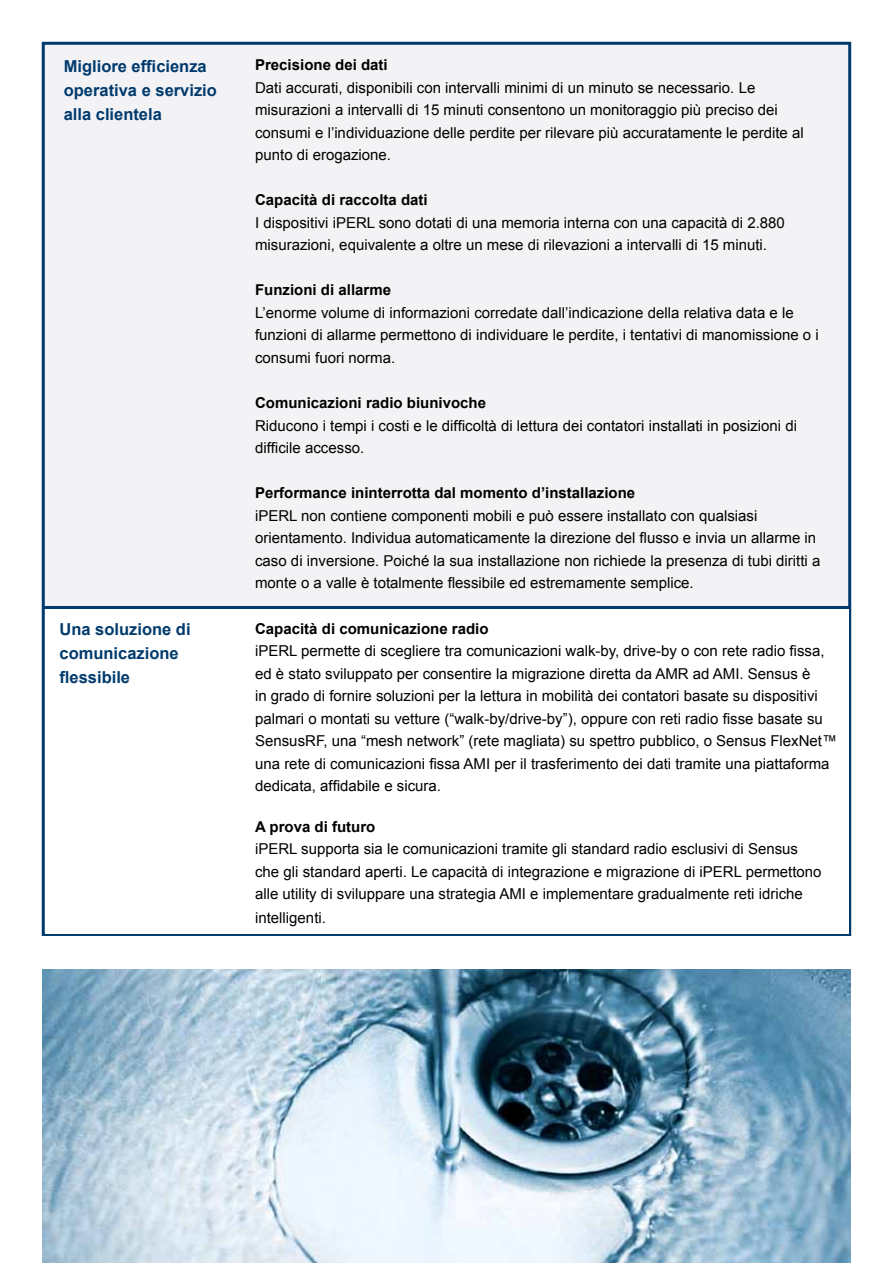
<style>
.page{position:relative;width:893px;height:1263px;background:#fff}
.page>*{position:absolute;margin:0;border:0;box-sizing:border-box;transform-origin:0 0}
.t1{font:700 16.5px/24px "Arial";color:#003a6d}
.t2{font:15px/22.5px "Arial";color:#000}
.t3{font:700 15px "Arial";color:#000}
</style>
<div class="page">
<div style="left:42px;top:42px;width:809px;height:894px;background:#f3f3f6;border:3px solid #003a6d"></div>
<div style="left:45px;top:609px;width:803px;height:324px;background:#fff"></div>
<hr style="left:43px;top:606px;width:807px;height:3px;background:#003a6d">
<img style="left:43px;top:969px;width:807px;height:294px">
<p class="t1" style="left:64px;top:54px;width:155px">Migliore efficienza operativa e servizio alla clientela</p>
<p class="t3" style="left:255px;top:55px;width:134px">Precisione dei dati</p>
<p class="t2" style="left:255px;top:77px;width:550px">Dati accurati, disponibili con intervalli minimi di un minuto se necessario. Le misurazioni a intervalli di 15 minuti consentono un monitoraggio più preciso dei consumi e l’individuazione delle perdite per rilevare più accuratamente le perdite al punto di erogazione.</p>
<p class="t3" style="left:255px;top:190px;width:174px">Capacità di raccolta dati</p>
<p class="t2" style="left:255px;top:212px;width:531px">I dispositivi iPERL sono dotati di una memoria interna con una capacità di 2.880 misurazioni, equivalente a oltre un mese di rilevazioni a intervalli di 15 minuti.</p>
<p class="t3" style="left:255px;top:280px;width:137px">Funzioni di allarme</p>
<p class="t2" style="left:255px;top:302px;width:565px">L’enorme volume di informazioni corredate dall’indicazione della relativa data e le funzioni di allarme permettono di individuare le perdite, i tentativi di manomissione o i consumi fuori norma.</p>
<p class="t3" style="left:255px;top:393px;width:232px">Comunicazioni radio biunivoche</p>
<p class="t2" style="left:255px;top:414px;width:543px">Riducono i tempi i costi e le difficoltà di lettura dei contatori installati in posizioni di difficile accesso.</p>
<p class="t3" style="left:255px;top:483px;width:382px">Performance ininterrotta dal momento d’installazione</p>
<p class="t2" style="left:255px;top:504px;width:567px">iPERL non contiene componenti mobili e può essere installato con qualsiasi orientamento. Individua automaticamente la direzione del flusso e invia un allarme in caso di inversione. Poiché la sua installazione non richiede la presenza di tubi diritti a monte o a valle è totalmente flessibile ed estremamente semplice.</p>
<p class="t1" style="left:60px;top:618px;width:133px">Una soluzione di comunicazione flessibile</p>
<p class="t3" style="left:255px;top:619px;width:235px">Capacità di comunicazione radio</p>
<p class="t2" style="left:255px;top:640px;width:583px">iPERL permette di scegliere tra comunicazioni walk-by, drive-by o con rete radio fissa, ed è stato sviluppato per consentire la migrazione diretta da AMR ad AMI. Sensus è<br>in grado di fornire soluzioni per la lettura in mobilità dei contatori basate su dispositivi palmari o montati su vetture (“walk-by/drive-by”), oppure con reti radio fisse basate su SensusRF, una “mesh network” (rete magliata) su spettro pubblico, o Sensus FlexNet™ una rete di comunicazioni fissa AMI per il trasferimento dei dati tramite una piattaforma dedicata, affidabile e sicura.</p>
<p class="t3" style="left:255px;top:817px;width:122px">A prova di futuro</p>
<p class="t2" style="left:255px;top:838px;width:568px">iPERL supporta sia le comunicazioni tramite gli standard radio esclusivi di Sensus che gli standard aperti. Le capacità di integrazione e migrazione di iPERL permettono alle utility di sviluppare una strategia AMI e implementare gradualmente reti idriche</p>
<p class="t2" style="left:255px;top:907px;width:72px">intelligenti.</p>
</div>
